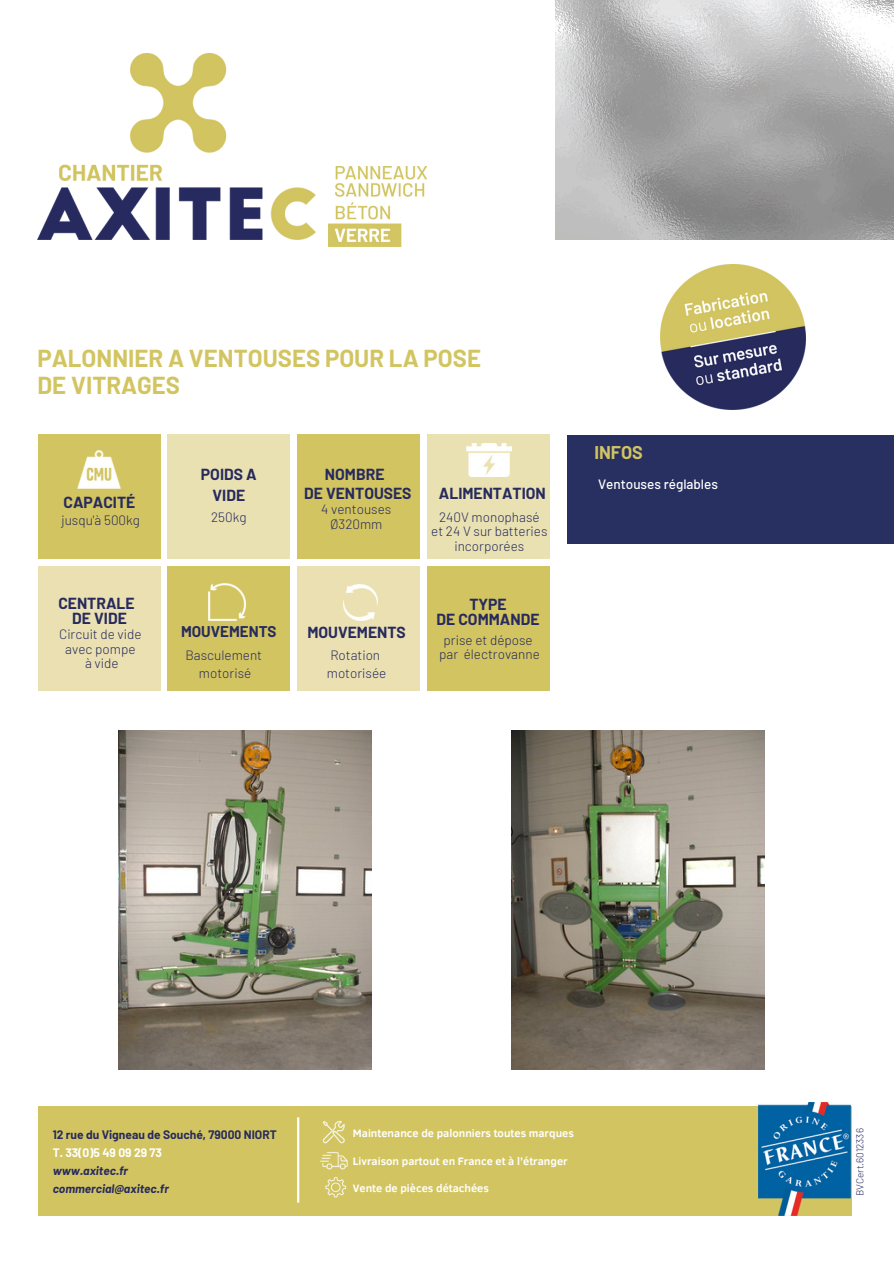
<style>
.page{position:relative;width:894px;height:1264px;background:#fff}
.page>*{position:absolute;margin:0;border:0;box-sizing:border-box;transform-origin:0 0}
.t1{font:700 24px/27px "Barlow";color:#d2c561}
.t2{font:700 18px "Barlow";color:#d2c460}
.t3{font:700 15.6px/21.6px "Barlow";color:#272a5f;text-align:center}
.t4{font:700 15.15px "Barlow";color:#272a5f}
.t5{font:300 13.5px/14.7px "Barlow";color:#272a5f;text-align:center}
.t6{font:500 13.5px "Barlow";color:#fff}
.t7{font:700 12px/18px "Barlow";color:#272a5f}
.t8{font:700 10.95px "Clear Sans";color:#fff}
.t9{font:300 10.05px "Barlow";color:#272a5f}
.s1{color:#fff}
.s2{font-style:italic}
</style>
<div class="page">
<div style="left:38px;top:1105px;width:813px;height:110px;background:#d2c561"></div>
<img style="left:37px;top:53px;width:278px;height:186px">
<div style="left:38px;top:435px;width:122px;height:124px;background:#d2c460"></div>
<div style="left:38px;top:566px;width:122px;height:124px;background:#eae0b1"></div>
<div style="left:297px;top:435px;width:122px;height:124px;background:#d2c460"></div>
<div style="left:297px;top:566px;width:122px;height:124px;background:#eae0b1"></div>
<div style="left:168px;top:566px;width:122px;height:124px;background:#d2c460"></div>
<div style="left:168px;top:435px;width:122px;height:124px;background:#e9e1b1"></div>
<img style="left:555px;top:0;width:338px;height:240px">
<img style="left:660px;top:264px;width:145px;height:146px">
<hr style="left:297px;top:1117px;width:2px;height:85px;background:#fff">
<div style="left:567px;top:435px;width:326px;height:108px;background:#283061"></div>
<img style="left:322px;top:1120px;width:23px;height:24px">
<img style="left:320px;top:1152px;width:28px;height:18px">
<img style="left:325px;top:1177px;width:22px;height:21px">
<img style="left:758px;top:1102px;width:92px;height:113px">
<img style="left:328px;top:167px;width:98px;height:80px">
<img style="left:77px;top:451px;width:43px;height:37px">
<img style="left:343px;top:584px;width:34px;height:36px">
<div style="left:427px;top:435px;width:122px;height:124px;background:#e9e1b1"></div>
<div style="left:427px;top:566px;width:122px;height:124px;background:#d2c460"></div>
<img style="left:209px;top:583px;width:37px;height:37px">
<img style="left:466px;top:444px;width:45px;height:32px">
<img style="left:119px;top:731px;width:253px;height:338px">
<img style="left:511px;top:731px;width:253px;height:338px">
<p class="t1" style="left:37px;top:344px;width:445px">PALONNIER A VENTOUSES POUR LA POSE<br>DE VITRAGES</p>
<p class="t3" style="left:201px;top:463px;width:57px">POIDS A<br>VIDE</p>
<p class="t3" style="left:64px;top:490px;width:73px">CAPACITÉ</p>
<h3 class="t5" style="left:62px;top:512px;width:80px">jusqu'à 500kg</h3>
<h5 class="t5" style="left:211px;top:509px;width:37px">250kg</h5>
<h3 class="t3" style="left:304px;top:463px;width:109px;line-height:19.2px">NOMBRE<br>DE VENTOUSES</h3>
<h5 class="t5" style="left:321px;top:501px;width:72px">4 ventouses<br>Ø320mm</h5>
<h3 class="t3" style="left:439px;top:482px;width:108px">ALIMENTATION</h3>
<p class="t5" style="left:431px;top:509px;width:118px">240V monophasé<br>et 24 V sur batteries incorporées</p>
<h3 class="t3" style="left:58px;top:594px;width:78px;line-height:15.8px">CENTRALE<br>DE VIDE</h3>
<h5 class="t3" style="left:469px;top:592px;width:39px">TYPE</h5>
<p class="t3" style="left:436px;top:608px;width:104px">DE COMMANDE</p>
<h5 class="t5" style="left:439px;top:632px;width:102px">prise et dépose par électrovanne</h5>
<h3 class="t4" style="left:181px;top:622px;width:97px">MOUVEMENTS</h3>
<h5 class="t3" style="left:307px;top:620px;width:100px">MOUVEMENTS</h5>
<p class="t5" style="left:185px;top:645px;width:78px;line-height:18px">Basculement motorisé</p>
<h3 class="t5" style="left:59px;top:626px;width:84px">Circuit de vide avec pompe</h3>
<h5 class="t5" style="left:85px;top:655px;width:35px">à vide</h5>
<h3 class="t5" style="left:327px;top:645px;width:61px;line-height:18px;text-align:left">Rotation motorisée</h3>
<h1 class="t2" style="left:594px;top:441px;width:50px">INFOS</h1>
<h5 class="t6" style="left:598px;top:475px;width:121px">Ventouses réglables</h5>
<p class="t7" style="left:53px;top:1125px;width:225px">12 rue du Vigneau de Souché, 79000 NIORT<br><span class="s1">T. 33(0)5 49 09 29 73<br></span><span class="s2">www.axitec.fr<br>commercial@axitec.fr</span></p>
<p class="t8" style="left:353px;top:1125px;width:222px">Maintenance de palonniers toutes marques</p>
<p class="t8" style="left:353px;top:1152px;width:216px">Livraison partout en France et à l’étranger</p>
<p class="t8" style="left:353px;top:1180px;width:137px">Vente de pièces détachées</p>
<p class="t9" style="left:853px;top:1196px;width:70px;rotate:-90deg">BVCert.6012336</p>
</div>
